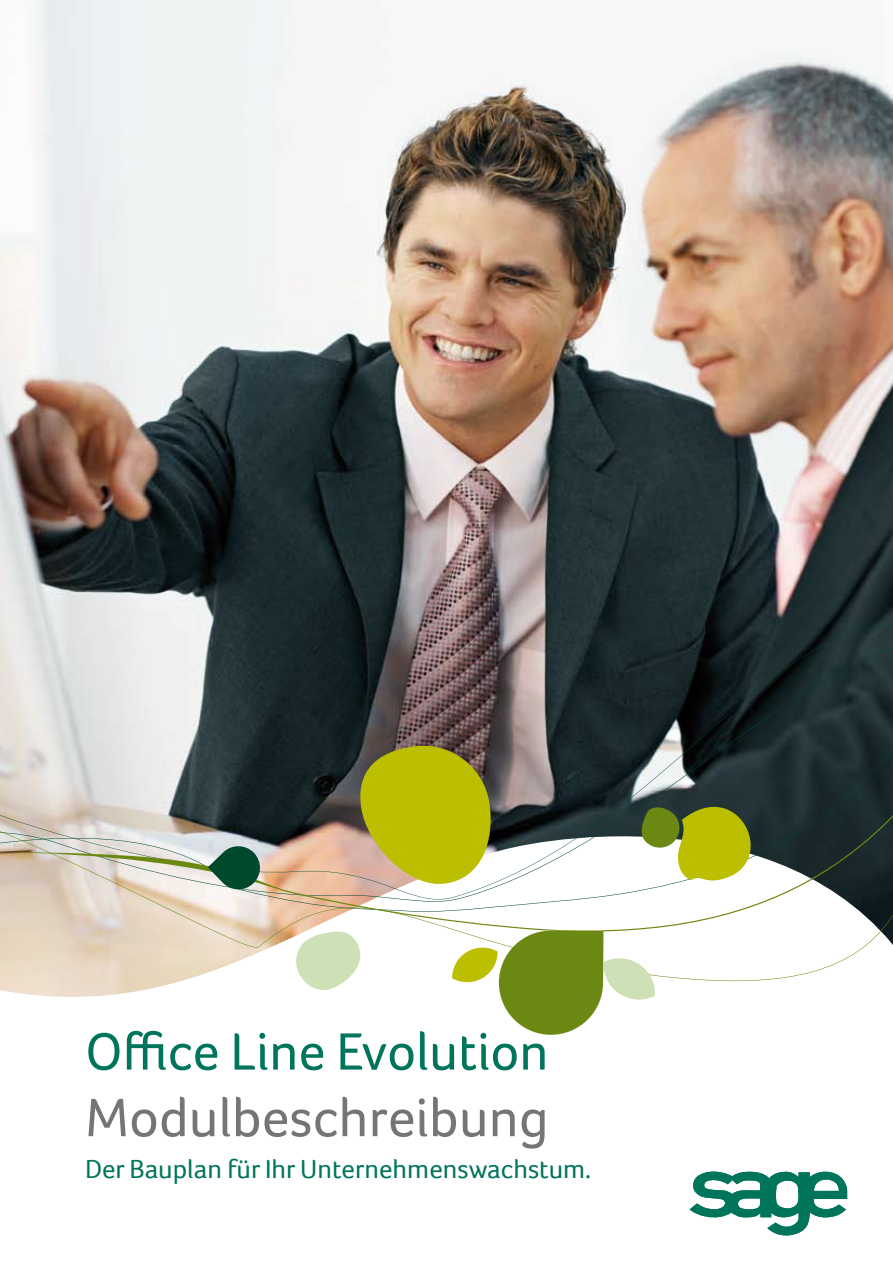
<style>
.page{position:relative;width:893px;height:1263px;background:#fff}
.page>*{position:absolute;margin:0;border:0;box-sizing:border-box;transform-origin:0 0}
.t1{font:55.5px "Foco";color:#757477}
.t2{font:54px "Foco";color:#00755c}
.t3{font:27px "Foco";color:#00755c}
</style>
<div class="page">
<img style="left:0;top:0;width:893px;height:625px">
<svg style="left:0;top:982px;width:848px;height:228px"></svg>
<svg style="left:293px;top:982px;width:69px;height:8px"></svg>
<svg style="left:0;top:625px;width:893px;height:16px;background:#5d6465"></svg>
<svg style="left:0;top:641px;width:893px;height:22px;background:#5b6162"></svg>
<svg style="left:0;top:666px;width:893px;height:316px"></svg>
<svg style="left:638px;top:773px;width:144px;height:110px"></svg>
<svg style="left:208px;top:844px;width:54px;height:47px;background:#558370"></svg>
<svg style="left:452px;top:930px;width:204px;height:105px"></svg>
<svg style="left:690px;top:1171px;width:157px;height:65px"></svg>
<h2 class="t2" style="left:85px;top:1020px;width:465px">Office Line Evolution</h2>
<h1 class="t1" style="left:85px;top:1085px;width:465px">Modulbeschreibung</h1>
<p class="t3" style="left:85px;top:1153px;width:508px">Der Bauplan für Ihr Unternehmenswachstum.</p>
</div>
